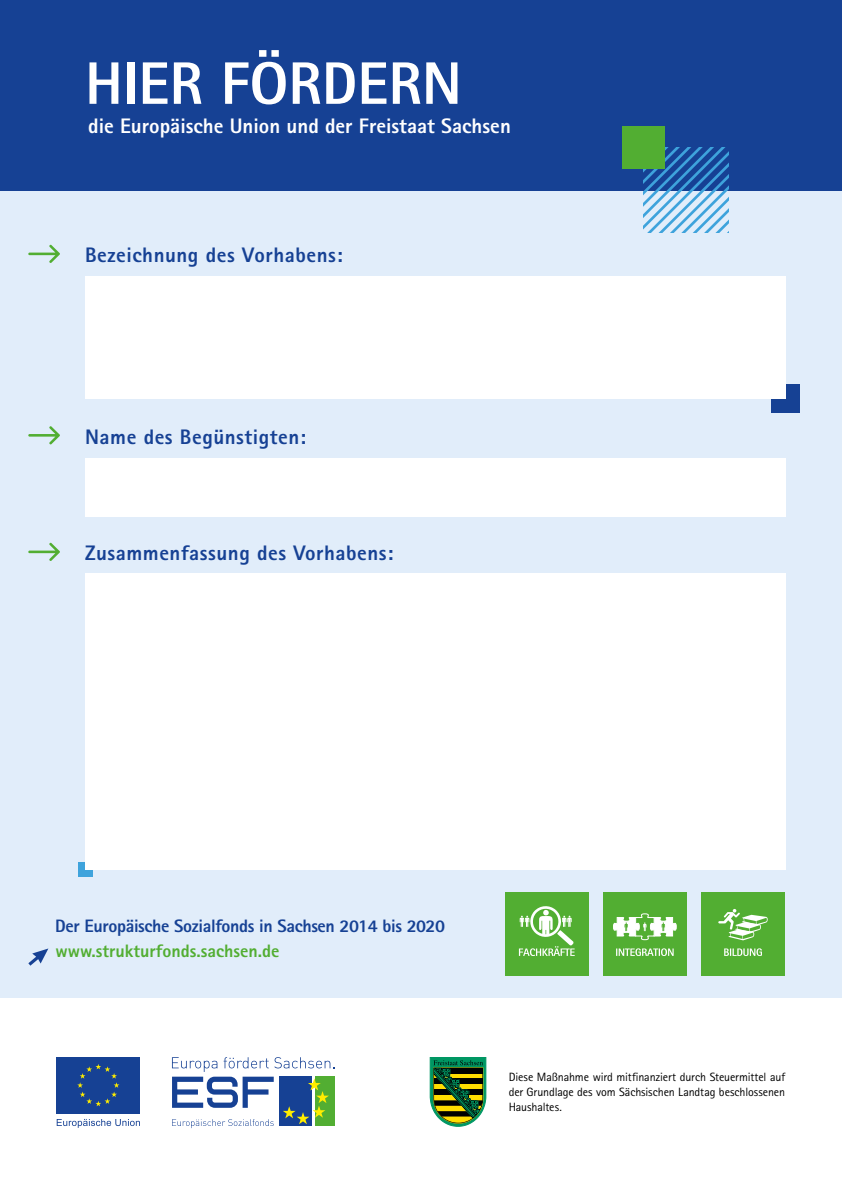
<style>
.page{position:relative;width:842px;height:1191px;background:#fff}
.page>*{position:absolute;margin:0;border:0;box-sizing:border-box;transform-origin:0 0}
.t1{font:800 60px "Rotis Sans Serif";color:#fff}
.t2{font:800 21px "Rotis Sans Serif";letter-spacing:.025em;color:#164194}
.t3{font:800 21px "Rotis Sans Serif";color:#fff}
.t4{font:800 18px "Rotis Sans Serif";letter-spacing:-.02em;color:#164194}
.t5{font:800 18px "Rotis Sans Serif";color:#52ae32}
.t6{font:12px/15px "Rotis Sans Serif";letter-spacing:-.01em;color:#000;text-align:justify}
</style>
<div class="page">
<div style="left:0;top:0;width:842px;height:997px;background:#e1edfa"></div>
<div style="left:771px;top:385px;width:28px;height:28px;background:#164194"></div>
<div style="left:78px;top:862px;width:14px;height:15px;background:#3ea3dc"></div>
<svg style="left:28px;top:244px;width:32px;height:19px"></svg>
<svg style="left:28px;top:542px;width:32px;height:19px"></svg>
<svg style="left:28px;top:426px;width:32px;height:18px"></svg>
<svg style="left:28px;top:948px;width:20px;height:17px"></svg>
<div style="left:701px;top:891px;width:84px;height:84px;background:#52ae32"></div>
<svg style="left:718px;top:909px;width:50px;height:31px"></svg>
<svg style="left:724px;top:948px;width:38px;height:8px"></svg>
<div style="left:505px;top:891px;width:84px;height:84px;background:#52ae32"></div>
<svg style="left:519px;top:906px;width:56px;height:50px"></svg>
<div style="left:603px;top:891px;width:84px;height:84px;background:#52ae32"></div>
<svg style="left:613px;top:913px;width:64px;height:27px"></svg>
<svg style="left:616px;top:948px;width:58px;height:8px"></svg>
<div style="left:0;top:0;width:842px;height:190px;background:#164194"></div>
<svg style="left:643px;top:148px;width:86px;height:85px"></svg>
<div style="left:622px;top:126px;width:43px;height:42px;background:#52ae32"></div>
<div style="left:85px;top:276px;width:700px;height:123px;background:#fff"></div>
<div style="left:85px;top:458px;width:700px;height:58px;background:#fff"></div>
<div style="left:85px;top:573px;width:700px;height:296px;background:#fff"></div>
<div style="left:57px;top:1057px;width:83px;height:56px;background:#164194"></div>
<svg style="left:77px;top:1064px;width:42px;height:42px"></svg>
<div style="left:315px;top:1076px;width:20px;height:50px;background:#52ae32"></div>
<svg style="left:172px;top:1057px;width:162px;height:71px"></svg>
<svg style="left:57px;top:1119px;width:83px;height:8px"></svg>
<svg style="left:430px;top:1057px;width:56px;height:69px;background:#4c7837"></svg>
<p class="t1" style="left:85px;top:45px;width:378px">HIER FÖRDERN</p>
<p class="t3" style="left:88px;top:113px;width:424px">die Europäische Union und der Freistaat Sachsen</p>
<p class="t2" style="left:85px;top:242px;width:259px">Bezeichnung des Vorhabens:</p>
<p class="t2" style="left:85px;top:423px;width:223px">Name des Begünstigten:</p>
<p class="t2" style="left:85px;top:539px;width:310px">Zusammenfassung des Vorhabens:</p>
<p class="t4" style="left:55px;top:914px;width:391px">Der Europäische Sozialfonds in Sachsen 2014 bis 2020</p>
<p class="t5" style="left:55px;top:939px;width:225px">www.strukturfonds.sachsen.de</p>
<p class="t6" style="left:509px;top:1069px;width:278px">Diese Maßnahme wird mitfinanziert durch Steuermittel auf der Grundlage des vom Sächsischen Landtag beschlossenen Haushaltes.</p>
</div>
